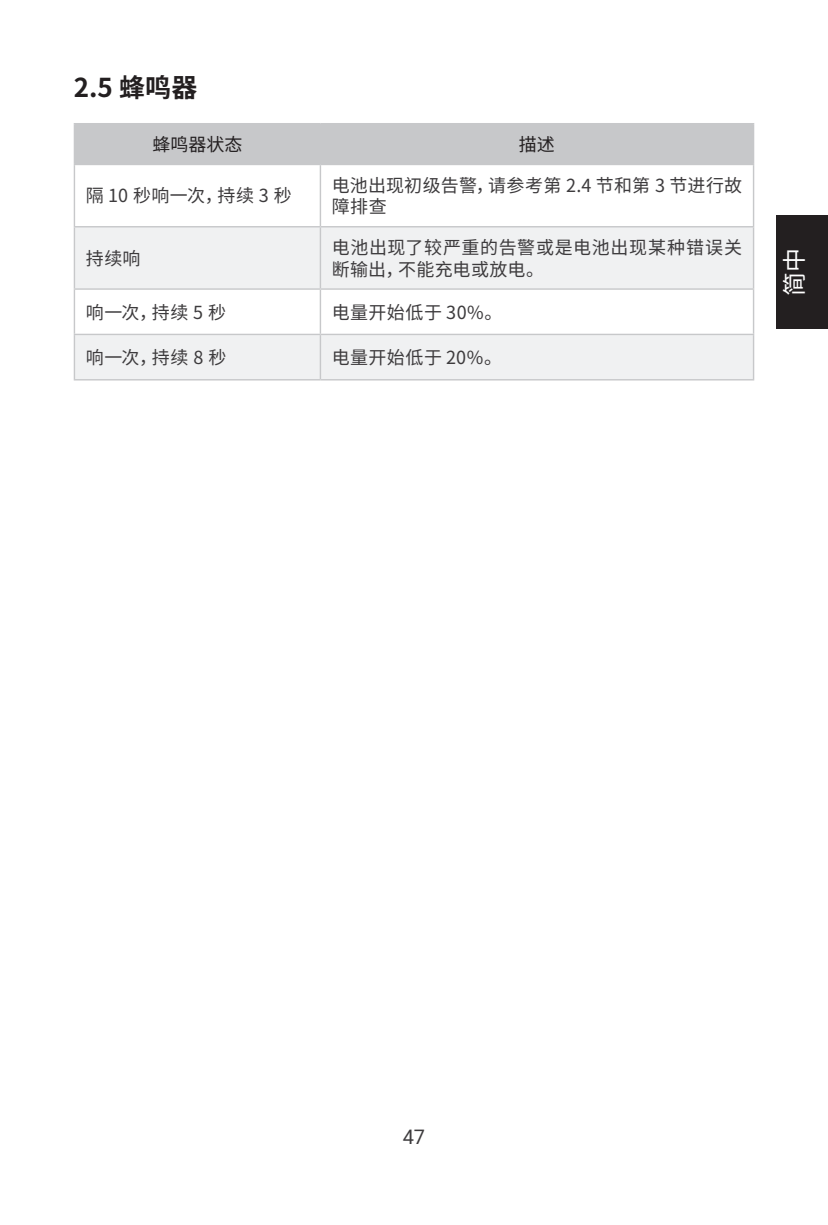
<style>
.page{position:relative;width:828px;height:1225px;background:#fff}
.page>*{position:absolute;margin:0;border:0;box-sizing:border-box;transform-origin:0 0}
.中文目录2{font:700 26px "Noto Sans Hans";color:#231f20}
.t1{font:24px "Noto Sans Hans";color:#fff}
.t2{font:20px "Roboto";color:#3d3b3d}
.t3{font:18px/21.6px "Noto Sans Hans";letter-spacing:.025em;color:#3d3b3d}
.t4{font:18px "Noto Sans Hans";color:#231f20}
</style>
<div class="page">
<div style="left:777px;top:215px;width:34px;height:114px;background:#231f20"></div>
<div style="left:811px;top:215px;width:17px;height:114px;background:#231f20"></div>
<div style="left:75px;top:124px;width:678px;height:40px;background:#c7c8ca"></div>
<svg style="left:75px;top:227px;width:678px;height:152px;fill:#f0f1f2"></svg>
<hr style="left:74px;top:165px;width:1px;height:61px;background:#c7c8ca">
<hr style="left:320px;top:165px;width:1px;height:61px;background:#c7c8ca">
<hr style="left:753px;top:165px;width:1px;height:61px;background:#c7c8ca">
<hr style="left:74px;top:226px;width:246px;height:1px;background:#c7c8ca">
<hr style="left:74px;top:227px;width:1px;height:61px;background:#c7c8ca">
<hr style="left:320px;top:226px;width:434px;height:1px;background:#c7c8ca">
<hr style="left:320px;top:227px;width:1px;height:61px;background:#c7c8ca">
<hr style="left:753px;top:227px;width:1px;height:61px;background:#c7c8ca">
<hr style="left:74px;top:288px;width:246px;height:2px;background:#c7c8ca">
<hr style="left:74px;top:290px;width:1px;height:44px;background:#c7c8ca">
<hr style="left:320px;top:288px;width:434px;height:2px;background:#c7c8ca">
<hr style="left:320px;top:290px;width:1px;height:44px;background:#c7c8ca">
<hr style="left:753px;top:290px;width:1px;height:44px;background:#c7c8ca">
<hr style="left:74px;top:334px;width:246px;height:1px;background:#c7c8ca">
<hr style="left:74px;top:335px;width:1px;height:44px;background:#c7c8ca">
<hr style="left:320px;top:334px;width:434px;height:1px;background:#c7c8ca">
<hr style="left:320px;top:335px;width:1px;height:44px;background:#c7c8ca">
<hr style="left:753px;top:335px;width:1px;height:44px;background:#c7c8ca">
<hr style="left:74px;top:379px;width:246px;height:1px;background:#c7c8ca">
<hr style="left:320px;top:379px;width:434px;height:1px;background:#c7c8ca">
<hr style="left:74px;top:123px;width:246px;height:1px;background:#c7c8ca">
<hr style="left:74px;top:124px;width:1px;height:40px;background:#c7c8ca">
<hr style="left:320px;top:123px;width:434px;height:1px;background:#c7c8ca">
<hr style="left:320px;top:124px;width:1px;height:40px;background:#c7c8ca">
<hr style="left:753px;top:124px;width:1px;height:40px;background:#c7c8ca">
<hr style="left:74px;top:164px;width:246px;height:1px;background:#c7c8ca">
<hr style="left:320px;top:164px;width:434px;height:1px;background:#c7c8ca">
<p class="中文目录2" style="left:74px;top:72px;width:125px">2.5 蜂鸣器</p>
<p class="t4" style="left:152px;top:134px;width:91px">蜂鸣器状态</p>
<p class="t4" style="left:519px;top:134px;width:37px">描述</p>
<p class="t3" style="left:86px;top:185px;width:207px">隔 10 秒响一次，持续 3 秒</p>
<p class="t3" style="left:332px;top:175px;width:412px">电池出现初级告警，请参考第 2.4 节和第 3 节进行故障排查</p>
<p class="t3" style="left:86px;top:248px;width:56px">持续响</p>
<p class="t3" style="left:332px;top:237px;width:412px">电池出现了较严重的告警或是电池出现某种错误关断输出，不能充电或放电。</p>
<p class="t3" style="left:86px;top:301px;width:142px">响一次，持续 5 秒</p>
<p class="t3" style="left:332px;top:301px;width:172px">电量开始低于 30%。</p>
<p class="t3" style="left:86px;top:347px;width:142px">响一次，持续 8 秒</p>
<p class="t3" style="left:332px;top:347px;width:172px">电量开始低于 20%。</p>
<h2 class="t1" style="left:781px;top:296px;width:49px;rotate:-90deg">简中</h2>
<p class="t2" style="left:403px;top:1122px;width:24px">47</p>
</div>
